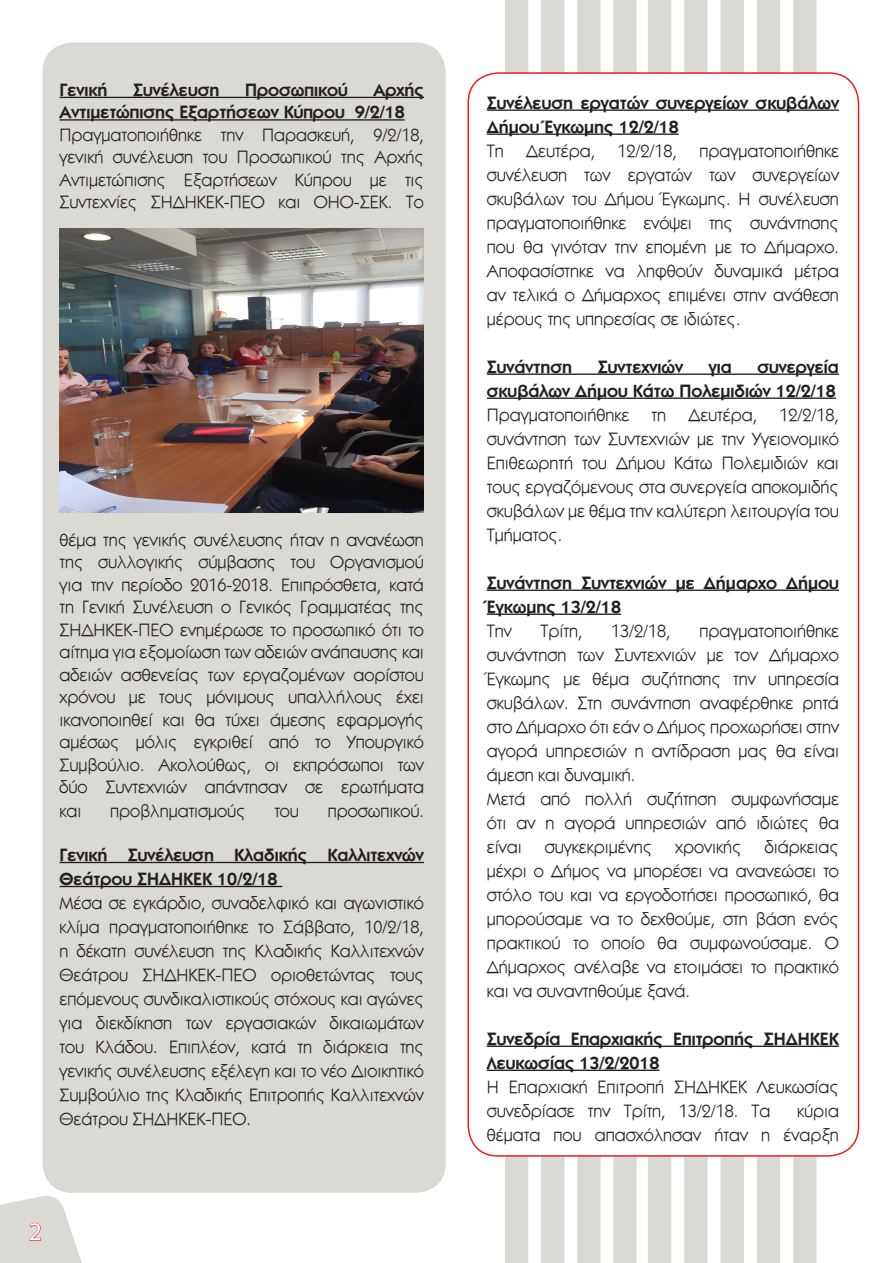
<style>
.page{position:relative;width:893px;height:1263px;background:#fff}
.page>*{position:absolute;margin:0;border:0;box-sizing:border-box;transform-origin:0 0}
.t1{font:25.5px "Myriad Pro";color:#fff}
.t2{font:18px/24px "CF Kaveros";color:#231f20;text-align:justify}
.t3{font:700 18px/24px "CF Kaveros";color:#231f20}
</style>
<div class="page">
<svg style="left:0;top:1190px;width:82px;height:73px"></svg>
<div style="left:43px;top:43px;width:403px;height:1150px;background:#dbd9d3;border-radius:30px"></div>
<hr style="left:60px;top:97px;width:364px;height:1px;background:#231f20">
<hr style="left:60px;top:119px;width:345px;height:2px;background:#231f20">
<hr style="left:60px;top:862px;width:364px;height:1px;background:#231f20">
<hr style="left:60px;top:886px;width:222px;height:1px;background:#231f20">
<div style="left:505px;top:1157px;width:23px;height:106px;background:#dbd9d3"></div>
<div style="left:505px;top:0;width:23px;height:72px;background:#dbd9d3"></div>
<div style="left:541px;top:1157px;width:23px;height:106px;background:#dbd9d3"></div>
<div style="left:541px;top:0;width:23px;height:72px;background:#dbd9d3"></div>
<div style="left:577px;top:1157px;width:24px;height:106px;background:#dbd9d3"></div>
<div style="left:577px;top:0;width:24px;height:72px;background:#dbd9d3"></div>
<svg style="left:613px;top:1157px;width:24px;height:106px;background:#dbd9d4"></svg>
<svg style="left:613px;top:0;width:24px;height:72px;background:#dbd9d4"></svg>
<div style="left:648px;top:1157px;width:23px;height:106px;background:#dbd9d3"></div>
<div style="left:648px;top:0;width:23px;height:72px;background:#dbd9d3"></div>
<div style="left:684px;top:1157px;width:24px;height:106px;background:#dbd9d3"></div>
<div style="left:684px;top:0;width:24px;height:72px;background:#dbd9d3"></div>
<div style="left:720px;top:1157px;width:24px;height:106px;background:#dbd9d3"></div>
<div style="left:720px;top:0;width:24px;height:72px;background:#dbd9d3"></div>
<div style="left:757px;top:1157px;width:23px;height:106px;background:#dbd9d3"></div>
<div style="left:757px;top:0;width:23px;height:72px;background:#dbd9d3"></div>
<div style="left:793px;top:1157px;width:23px;height:106px;background:#dbd9d3"></div>
<div style="left:793px;top:0;width:23px;height:72px;background:#dbd9d3"></div>
<hr style="left:487px;top:109px;width:352px;height:2px;background:#231f20">
<hr style="left:487px;top:133px;width:192px;height:2px;background:#231f20">
<hr style="left:487px;top:373px;width:352px;height:2px;background:#231f20">
<hr style="left:487px;top:397px;width:349px;height:2px;background:#231f20">
<hr style="left:487px;top:589px;width:352px;height:2px;background:#231f20">
<hr style="left:487px;top:613px;width:134px;height:2px;background:#231f20">
<hr style="left:487px;top:1045px;width:352px;height:2px;background:#231f20">
<hr style="left:487px;top:1069px;width:172px;height:2px;background:#231f20">
<img style="left:60px;top:228px;width:364px;height:284px">
<p class="t3" style="left:60px;top:78px;width:366px;line-height:22.5px;text-indent:314px">Αρχής<br>Αντιμετώπισης Εξαρτήσεων Κύπρου 9/2/18</p>
<p class="t2" style="left:60px;top:123px;width:366px;line-height:22.5px">Πραγματοποιήθηκε την Παρασκευή, 9/2/18, γενική συνέλευση του Προσωπικού της Αρχής Αντιμετώπισης Εξαρτήσεων Κύπρου με τις Συντεχνίες ΣΗΔΗΚΕΚ-ΠΕΟ και ΟΗΟ-ΣΕΚ. Το</p>
<p class="t3" style="left:60px;top:77px;width:50px">Γενική</p>
<p class="t3" style="left:133px;top:77px;width:88px">Συνέλευση</p>
<p class="t3" style="left:245px;top:77px;width:104px">Προσωπικού</p>
<p class="t2" style="left:60px;top:528px;width:366px;line-height:22.6px">θέμα της γενικής συνέλευσης ήταν η ανανέωση της συλλογικής σύμβασης του Οργανισμού για την περίοδο 2016-2018. Επιπρόσθετα, κατά τη Γενική Συνέλευση ο Γενικός Γραμματέας της ΣΗΔΗΚΕΚ-ΠΕΟ ενημέρωσε το προσωπικό ότι το αίτημα για εξομοίωση των αδειών ανάπαυσης και αδειών ασθενείας των εργαζομένων αορίστου χρόνου με τους μόνιμους υπαλλήλους έχει ικανοποιηθεί και θα τύχει άμεσης εφαρμογής αμέσως μόλις εγκριθεί από το Υπουργικό Συμβούλιο. Ακολούθως, οι εκπρόσωποι των δύο Συντεχνιών απάντησαν σε ερωτήματα και</p>
<p class="t2" style="left:110px;top:799px;width:137px">προβληματισμούς</p>
<p class="t2" style="left:274px;top:799px;width:26px">του</p>
<p class="t2" style="left:328px;top:799px;width:98px">προσωπικού.</p>
<p class="t3" style="left:60px;top:842px;width:366px">Γενική Συνέλευση Κλαδικής Καλλιτεχνών<br>Θεάτρου ΣΗΔΗΚΕΚ 10/2/18</p>
<p class="t2" style="left:60px;top:890px;width:366px">Μέσα σε εγκάρδιο, συναδελφικό και αγωνιστικό κλίμα πραγματοποιήθηκε το Σάββατο, 10/2/18, η δέκατη συνέλευση της Κλαδικής Καλλιτεχνών Θεάτρου ΣΗΔΗΚΕΚ-ΠΕΟ οριοθετώντας τους επόμενους συνδικαλιστικούς στόχους και αγώνες για διεκδίκηση των εργασιακών δικαιωμάτων του Κλάδου. Επιπλέον, κατά τη διάρκεια της γενικής συνέλευσης εξέλεγη και το νέο Διοικητικό Συμβούλιο της Κλαδικής Επιτροπής Καλλιτεχνών Θεάτρου ΣΗΔΗΚΕΚ-ΠΕΟ.</p>
<h1 class="t1" style="left:29px;top:1216px;width:15px">2</h1>
<p class="t3" style="left:487px;top:90px;width:354px">Συνέλευση εργατών συνεργείων σκυβάλων<br>Δήμου Έγκωμης 12/2/18</p>
<p class="t2" style="left:487px;top:138px;width:354px">Τη Δευτέρα, 12/2/18, πραγματοποιήθηκε συνέλευση των εργατών των συνεργείων σκυβάλων του Δήμου Έγκωμης. Η συνέλευση πραγματοποιήθηκε ενόψει της συνάντησης που θα γινόταν την επομένη με το Δήμαρχο.<br>Αποφασίστηκε να ληφθούν δυναμικά μέτρα αν τελικά ο Δήμαρχος επιμένει στην ανάθεση μέρους της υπηρεσίας σε ιδιώτες.</p>
<p class="t3" style="left:487px;top:354px;width:87px">Συνάντηση</p>
<p class="t3" style="left:598px;top:354px;width:87px">Συντεχνιών</p>
<p class="t3" style="left:709px;top:354px;width:24px">για</p>
<p class="t3" style="left:487px;top:354px;width:354px;text-align:right">συνεργεία<br>σκυβάλων Δήμου Κάτω Πολεμιδιών 12/2/18</p>
<p class="t2" style="left:487px;top:402px;width:354px">Πραγματοποιήθηκε τη Δευτέρα, 12/2/18, συνάντηση των Συντεχνιών με την Υγειονομικό Επιθεωρητή του Δήμου Κάτω Πολεμιδιών και τους εργαζόμενους στα συνεργεία αποκομιδής σκυβάλων με θέμα την καλύτερη λειτουργία του Τμήματος.</p>
<p class="t3" style="left:487px;top:570px;width:354px">Συνάντηση Συντεχνιών με Δήμαρχο Δήμου<br>Έγκωμης 13/2/18</p>
<p class="t2" style="left:487px;top:618px;width:26px">Την</p>
<p class="t2" style="left:541px;top:618px;width:44px">Τρίτη,</p>
<p class="t2" style="left:611px;top:618px;width:61px">13/2/18,</p>
<p class="t2" style="left:487px;top:618px;width:354px;text-indent:213px">πραγματοποιήθηκε συνάντηση των Συντεχνιών με τον Δήμαρχο Έγκωμης με θέμα συζήτησης την υπηρεσία σκυβάλων. Στη συνάντηση αναφέρθηκε ρητά στο Δήμαρχο ότι εάν ο Δήμος προχωρήσει στην αγορά υπηρεσιών η αντίδραση μας θα είναι άμεση και δυναμική.</p>
<p class="t2" style="left:487px;top:786px;width:354px">Μετά από πολλή συζήτηση συμφωνήσαμε ότι αν η αγορά υπηρεσιών από ιδιώτες θα είναι</p>
<p class="t2" style="left:487px;top:834px;width:354px;text-indent:278px">διάρκειας μέχρι ο Δήμος να μπορέσει να ανανεώσει το στόλο του και να εργοδοτήσει προσωπικό, θα μπορούσαμε να το δεχθούμε, στη βάση ενός πρακτικού το οποίο θα συμφωνούσαμε. Ο Δήμαρχος ανέλαβε να ετοιμάσει το πρακτικό και να συναντηθούμε ξανά.</p>
<p class="t3" style="left:487px;top:1026px;width:354px">Συνεδρία Επαρχιακής Επιτροπής ΣΗΔΗΚΕΚ<br>Λευκωσίας 13/2/2018</p>
<p class="t2" style="left:487px;top:1074px;width:354px">Η Επαρχιακή Επιτροπή ΣΗΔΗΚΕΚ Λευκωσίας συνεδρίασε την Τρίτη, 13/2/18. Τα</p>
<p class="t2" style="left:545px;top:834px;width:109px">συγκεκριμένης</p>
<p class="t2" style="left:675px;top:834px;width:68px">χρονικής</p>
<p class="t2" style="left:487px;top:1098px;width:354px;text-align:right">κύρια<br>θέματα που απασχόλησαν ήταν η έναρξη</p>
</div>
